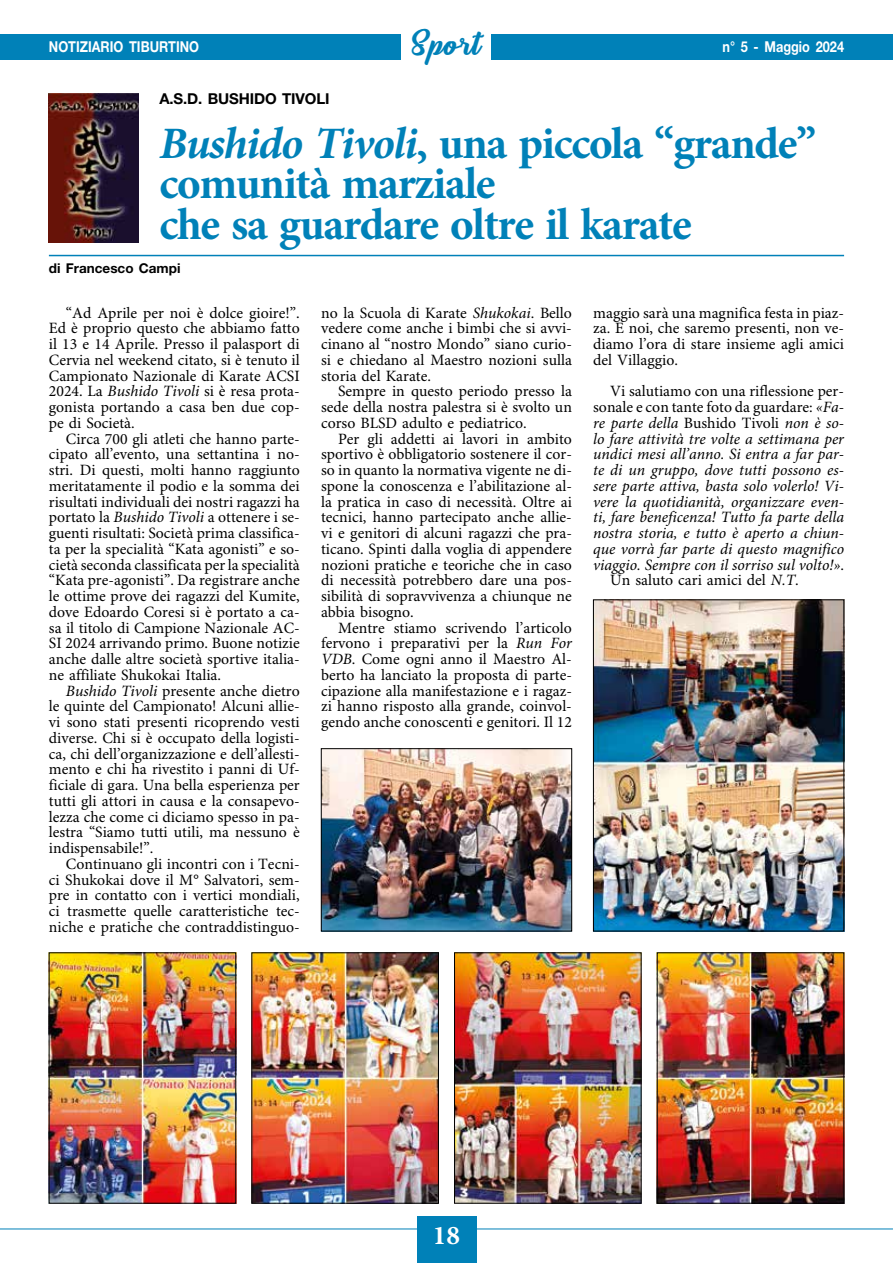
<style>
.page{position:relative;width:893px;height:1263px;background:#fff}
.page>*{position:absolute;margin:0;border:0;box-sizing:border-box;transform-origin:0 0}
.t1{font:700 45px/40.5px "Minion Pro";letter-spacing:-.03em;color:#0081b8}
.t2{font:36px "Richardine";letter-spacing:.01em;color:#0081b8}
.t3{font:700 27px "Minion Pro";color:#fff}
.t4{font:15.75px/15.8px "Minion Pro";color:#000;text-align:justify}
.t5{font:italic 15.75px "Minion Pro";color:#000}
.t6{font:700 15px "Helvetica Neue LT Std";color:#fff;scale:.85 1}
.t7{font:700 15px "Helvetica Neue LT Std";letter-spacing:-.01em;color:#000}
.t8{font:700 13.5px "Helvetica Neue LT Std";color:#000}
.s1{font-style:italic}
.s2{font-style:normal}
</style>
<div class="page">
<hr style="left:0;top:1228px;width:893px;height:1px;background:#0081b8">
<div style="left:0;top:34px;width:893px;height:26px;background:#0081b8"></div>
<div style="left:417px;top:1216px;width:59px;height:47px;background:#0081b8"></div>
<div style="left:402px;top:0;width:89px;height:68px;background:#fff"></div>
<hr style="left:49px;top:255px;width:795px;height:1px;background:#0081b8">
<img style="left:49px;top:94px;width:89px;height:148px">
<img style="left:51px;top:954px;width:183px;height:247px">
<div style="left:49px;top:952px;width:187px;height:251px;border:1px solid #000"></div>
<img style="left:254px;top:954px;width:183px;height:247px">
<div style="left:252px;top:952px;width:187px;height:251px;border:1px solid #000"></div>
<img style="left:456px;top:954px;width:183px;height:247px">
<div style="left:454px;top:952px;width:187px;height:251px;border:1px solid #000"></div>
<img style="left:659px;top:954px;width:183px;height:247px">
<div style="left:657px;top:952px;width:187px;height:251px;border:1px solid #000"></div>
<img style="left:323px;top:750px;width:247px;height:179px">
<div style="left:321px;top:748px;width:251px;height:183px;border:1px solid #000"></div>
<img style="left:595px;top:602px;width:247px;height:327px">
<div style="left:593px;top:600px;width:251px;height:331px;border:1px solid #000"></div>
<h2 class="t2" style="left:412px;top:22px;width:71px">Sport</h2>
<p class="t6" style="left:49px;top:38px;width:178px">NOTIZIARIO TIBURTINO</p>
<p class="t6" style="left:722px;top:38px;width:144px">n° 5 - Maggio 2024</p>
<p class="t7" style="left:159px;top:90px;width:172px">A.S.D. BUSHIDO TIVOLI</p>
<h1 class="t1" style="left:159px;top:125px;width:658px"><span class="s1">Bushido Tivoli</span>, una piccola “grande” comunità marziale<br>che sa guardare oltre il karate</h1>
<p class="t8" style="left:49px;top:260px;width:133px">di Francesco Campi</p>
<p class="t4" style="left:49px;top:305px;width:252px;text-indent:17px">“Ad Aprile per noi è dolce gioire!”.<br>Ed è proprio questo che abbiamo fatto il 13 e 14 Aprile. Presso il palasport di Cervia nel weekend citato, si è tenuto il Campionato Nazionale di Karate ACSI 2024. La <span class="s1">Bushido Tivoli</span> si è resa prota&shy;gonista portando a casa ben due cop&shy;pe di Società.</p>
<p class="t4" style="left:49px;top:431px;width:252px;text-align:left;text-indent:17px">Circa 700 gli atleti che hanno parte&shy;cipato all’evento, una settantina i no&shy;stri. Di questi, molti hanno raggiunto meritatamente il podio e la somma dei risultati individuali dei nostri ragazzi ha portato la <span class="s1">Bushido Tivoli</span> a ottenere i se&shy;guenti risultati: Società prima classifica&shy;ta per la specialità “Kata agonisti” e so&shy;cietà seconda classificata per la specialità “Kata pre-agonisti”. Da registrare anche le ottime prove dei ragazzi del Kumite, dove Edoardo Coresi si è portato a ca&shy;sa il titolo di Campione Nazionale AC-SI 2024 arrivando primo. Buone notizie anche dalle altre società sportive italia&shy;ne affiliate Shukokai Italia.</p>
<p class="t4" style="left:49px;top:683px;width:252px;text-indent:17px"><span class="s1">Bushido Tivoli</span> presente anche dietro le quinte del Campionato! Alcuni allie&shy;vi sono stati presenti ricoprendo vesti diverse. Chi si è occupato della logisti&shy;ca, chi dell’organizzazione e dell’allesti&shy;mento e chi ha rivestito i panni di Uf&shy;ficiale di gara. Una bella esperienza per tutti gli attori in causa e la consapevo&shy;lezza che come ci diciamo spesso in pa&shy;lestra “Siamo tutti utili, ma nessuno è indispensabile!”.</p>
<p class="t4" style="left:49px;top:857px;width:252px;text-indent:17px">Continuano gli incontri con i Tecni&shy;ci Shukokai dove il M° Salvatori, sem&shy;pre in contatto con i vertici mondiali, ci trasmette quelle caratteristiche tec&shy;niche e pratiche che contraddistinguo-</p>
<p class="t4" style="left:321px;top:305px;width:252px;text-align:left">no la Scuola di Karate <span class="s1">Shukokai</span>. Bello vedere come anche i bimbi che si avvi&shy;cinano al “nostro Mondo” siano curio&shy;si e chiedano al Maestro nozioni sulla storia del Karate.</p>
<p class="t4" style="left:321px;top:384px;width:252px;text-align:left;text-indent:17px">Sempre in questo periodo presso la sede della nostra palestra si è svolto un corso BLSD adulto e pediatrico.</p>
<p class="t4" style="left:321px;top:431px;width:252px;text-indent:17px">Per gli addetti ai lavori in ambito sportivo è obbligatorio sostenere il cor&shy;so in quanto la normativa vigente ne di&shy;spone la conoscenza e l’abilitazione al&shy;la pratica in caso di necessità. Oltre ai tecnici, hanno partecipato anche allie&shy;vi e genitori di alcuni ragazzi che pra&shy;ticano. Spinti dalla voglia di appendere nozioni pratiche e teoriche che in caso di necessità potrebbero dare una pos&shy;sibilità di sopravvivenza a chiunque ne abbia bisogno.</p>
<p class="t4" style="left:321px;top:620px;width:252px;text-indent:17px">Mentre stiamo scrivendo l’articolo fervono i preparativi per la <span class="s1">Run For VDB</span>. Come ogni anno il Maestro Al&shy;berto ha lanciato la proposta di parte&shy;cipazione alla manifestazione e i ragaz&shy;zi hanno risposto alla grande, coinvol&shy;gendo anche conoscenti e genitori. Il 12</p>
<p class="t4" style="left:593px;top:305px;width:252px">maggio sarà una magnifica festa in piaz&shy;za. E noi, che saremo presenti, non ve&shy;diamo l’ora di stare insieme agli amici del Villaggio.</p>
<p class="t4" style="left:610px;top:384px;width:235px">Vi salutiamo con una riflessione per-</p>
<p class="t4" style="left:593px;top:400px;width:252px">sonale e con tante foto da guardare: <span class="s1">«Fa-</span></p>
<p class="t5" style="left:593px;top:413px;width:252px">re parte della <span class="s2">Bushido Tivoli</span> non è so-</p>
<p class="t5" style="left:593px;top:429px;width:252px">lo fare attività tre volte a settimana per</p>
<p class="t5" style="left:593px;top:445px;width:252px">undici mesi all’anno. Si entra a far par-</p>
<p class="t5" style="left:593px;top:461px;width:252px">te di un gruppo, dove tutti possono es-</p>
<p class="t5" style="left:593px;top:476px;width:252px">sere parte attiva, basta solo volerlo! Vi-</p>
<p class="t5" style="left:593px;top:492px;width:252px">vere la quotidianità, organizzare even-</p>
<p class="t5" style="left:593px;top:508px;width:252px">ti, fare beneficenza! Tutto fa parte della</p>
<p class="t5" style="left:593px;top:524px;width:252px">nostra storia, e tutto è aperto a chiun-</p>
<p class="t5" style="left:593px;top:539px;width:252px">que vorrà far parte di questo magnifico</p>
<p class="t5" style="left:593px;top:555px;width:252px">viaggio. Sempre con il sorriso sul volto!»<span class="s2">.</span></p>
<p class="t4" style="left:610px;top:573px;width:190px">Un saluto cari amici del <span class="s1">N.T</span>.</p>
<h3 class="t3" style="left:433px;top:1219px;width:28px">18</h3>
</div>
